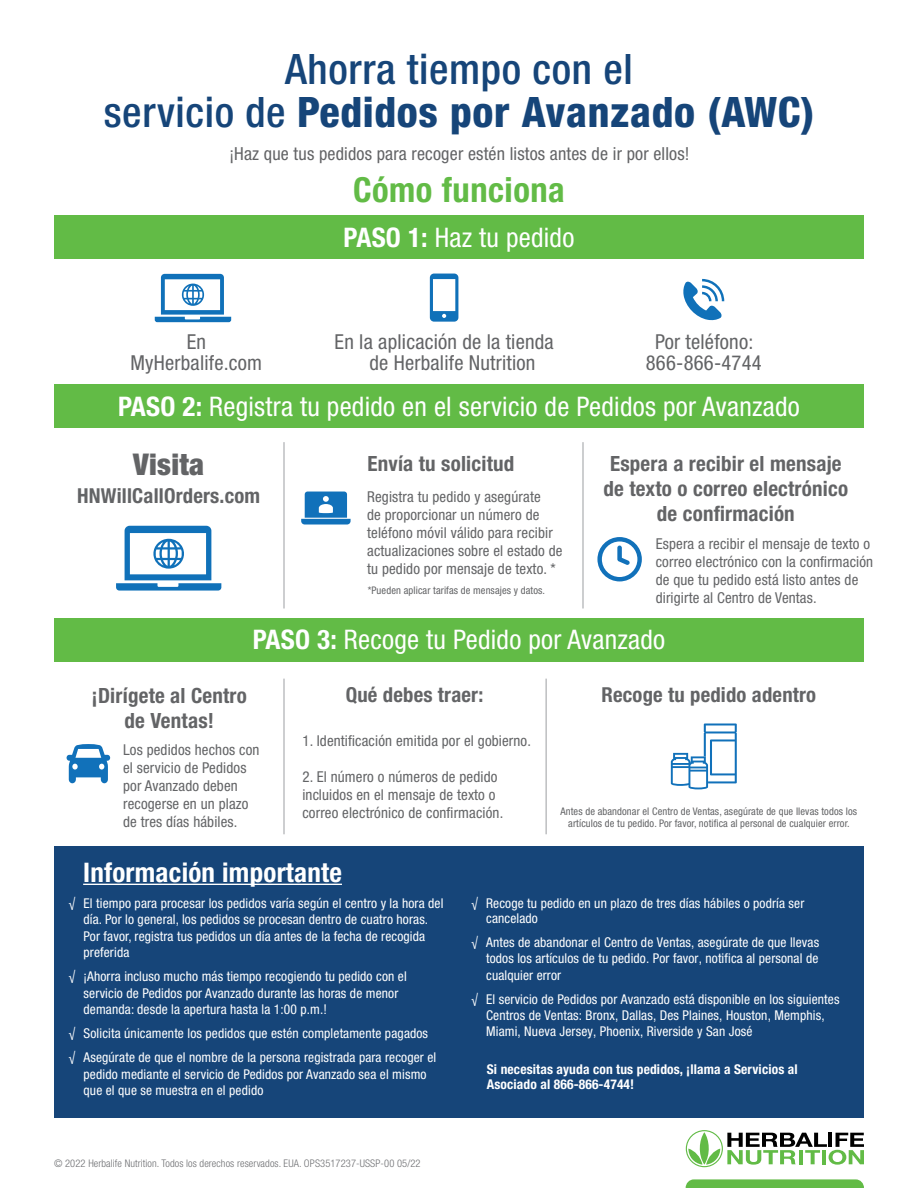
<style>
.page{position:relative;width:918px;height:1188px;background:#fff}
.page>*{position:absolute;margin:0;border:0;box-sizing:border-box;transform-origin:0 0}
.t1{font:500 condensed 42px/43.5px "Helvetica Neue LT Std";letter-spacing:.015em;color:#164579;text-align:center}
.t2{font:700 condensed 34.5px "Helvetica Neue LT Std";letter-spacing:.015em;color:#62bb46}
.t3{font:900 condensed 30px "Helvetica Neue LT Std";letter-spacing:.01em;color:#636466}
.t4{font:condensed 27px "Helvetica Neue LT Std";letter-spacing:.01em;color:#fff}
.t5{font:700 condensed 27px "Helvetica Neue LT Std";letter-spacing:.01em;color:#fff}
.t6{font:700 condensed 21px/25.2px "Helvetica Neue LT Std";letter-spacing:.01em;color:#636466;text-align:center}
.t7{font:condensed 20.7px/20.7px "Helvetica Neue LT Std";letter-spacing:.01em;color:#636466;text-align:center}
.t8{font:700 condensed 20.7px "Helvetica Neue LT Std";letter-spacing:.01em;color:#636466}
.t9{font:condensed 18px "Helvetica Neue LT Std";letter-spacing:.01em;color:#636466}
.t10{font:condensed 15px/18px "Helvetica Neue LT Std";letter-spacing:.01em;color:#636466}
.t11{font:condensed 13.5px/16.5px "Helvetica Neue LT Std";letter-spacing:.01em;color:#fff}
.t12{font:700 condensed 13.5px/15px "Helvetica Neue LT Std";letter-spacing:.01em;color:#fff}
.t13{font:condensed 10.5px/12px "Helvetica Neue LT Std";letter-spacing:.01em;color:#636466;text-align:center}
.t14{font:300 condensed 10.5px "Helvetica Neue LT Std";letter-spacing:.01em;color:#6d6e71}
.s1{font-weight:800}
.s2{font-weight:700}
</style>
<div class="page">
<div style="left:54px;top:847px;width:810px;height:271px;background:#164579"></div>
<hr style="left:83px;top:884px;width:259px;height:1px;background:#fff">
<div style="left:54px;top:215px;width:810px;height:44px;background:#62bb46"></div>
<svg style="left:155px;top:274px;width:76px;height:48px"></svg>
<svg style="left:430px;top:274px;width:28px;height:48px"></svg>
<svg style="left:683px;top:279px;width:41px;height:42px"></svg>
<div style="left:54px;top:385px;width:810px;height:43px;background:#62bb46"></div>
<div style="left:54px;top:618px;width:810px;height:43px;background:#62bb46"></div>
<hr style="left:283px;top:679px;width:2px;height:155px;background:#a7a9ac">
<hr style="left:546px;top:679px;width:1px;height:155px;background:#a7a9ac">
<svg style="left:671px;top:723px;width:66px;height:66px"></svg>
<hr style="left:283px;top:442px;width:2px;height:167px;background:#a7a9ac">
<hr style="left:582px;top:442px;width:2px;height:167px;background:#a7a9ac">
<svg style="left:116px;top:526px;width:105px;height:65px"></svg>
<svg style="left:301px;top:492px;width:50px;height:33px"></svg>
<svg style="left:597px;top:537px;width:45px;height:44px"></svg>
<svg style="left:686px;top:1179px;width:178px;height:9px;background:#6cbf51"></svg>
<svg style="left:686px;top:1130px;width:178px;height:37px"></svg>
<svg style="left:67px;top:744px;width:43px;height:39px"></svg>
<h1 class="t1" style="left:104px;top:47px;width:712px">Ahorra tiempo con el<br>servicio de <span class="s1">Pedidos por Avanzado (AWC)</span></h1>
<h3 class="t9" style="left:229px;top:143px;width:462px">¡Haz que tus pedidos para recoger estén listos antes de ir por ellos!</h3>
<h2 class="t2" style="left:353px;top:169px;width:213px">Cómo funciona</h2>
<h3 class="t4" style="left:344px;top:221px;width:232px"><span class="s2">PASO 1:</span> Haz tu pedido</h3>
<h3 class="t7" style="left:131px;top:331px;width:133px">En<br>MyHerbalife.com</h3>
<h3 class="t7" style="left:370px;top:331px;width:186px;text-align:left;text-indent:-35px">En la aplicación de la tienda de Herbalife Nutrition</h3>
<h3 class="t7" style="left:646px;top:331px;width:117px">Por teléfono:<br>866-866-4744</h3>
<h3 class="t4" style="left:118px;top:391px;width:683px"><span class="s2">PASO 2:</span> Registra tu pedido en el servicio de Pedidos por Avanzado</h3>
<h3 class="t3" style="left:133px;top:446px;width:72px">Visita</h3>
<h3 class="t8" style="left:77px;top:483px;width:185px">HNWillCallOrders.com</h3>
<p class="t10" style="left:367px;top:488px;width:197px">Registra tu pedido y asegúrate<br>de proporcionar un número de teléfono móvil válido para recibir actualizaciones sobre el estado de tu pedido por mensaje de texto. *</p>
<p class="t13" style="left:368px;top:584px;width:179px">*Pueden aplicar tarifas de mensajes y datos.</p>
<h3 class="t6" style="left:367px;top:450px;width:148px">Envía tu solicitud</h3>
<h3 class="t6" style="left:604px;top:450px;width:246px">Espera a recibir el mensaje de texto o correo electrónico de confirmación</h3>
<p class="t10" style="left:656px;top:535px;width:219px">Espera a recibir el mensaje de texto o correo electrónico con la confirmación de que tu pedido está listo antes de dirigirte al Centro de Ventas.</p>
<h3 class="t4" style="left:253px;top:624px;width:414px"><span class="s2">PASO 3:</span> Recoge tu Pedido por Avanzado</h3>
<h3 class="t6" style="left:92px;top:682px;width:157px">¡Dirígete al Centro de Ventas!</h3>
<h3 class="t8" style="left:346px;top:683px;width:139px">Qué debes traer:</h3>
<p class="t10" style="left:123px;top:740px;width:138px">Los pedidos hechos con el servicio de Pedidos por Avanzado deben recogerse en un plazo de tres días hábiles.</p>
<p class="t10" style="left:302px;top:732px;width:230px">1. Identificación emitida por el gobierno.</p>
<p class="t10" style="left:302px;top:768px;width:202px">2. El número o números de pedido incluidos en el mensaje de texto o correo electrónico de confirmación.</p>
<h3 class="t8" style="left:601px;top:683px;width:216px">Recoge tu pedido adentro</h3>
<p class="t13" style="left:561px;top:806px;width:298px">Antes de abandonar el Centro de Ventas, asegúrate de que llevas todos los artículos de tu pedido. Por favor, notifica al personal de cualquier error.</p>
<h3 class="t5" style="left:83px;top:856px;width:260px">Información importante</h3>
<p class="t11" style="left:84px;top:895px;width:361px;text-indent:-15px">√ El tiempo para procesar los pedidos varía según el centro y la hora del día. Por lo general, los pedidos se procesan dentro de cuatro horas.<br>Por favor, registra tus pedidos un día antes de la fecha de recogida preferida</p>
<p class="t11" style="left:84px;top:968px;width:325px;text-indent:-15px">√ ¡Ahorra incluso mucho más tiempo recogiendo tu pedido con el servicio de Pedidos por Avanzado durante las horas de menor demanda: desde la apertura hasta la 1:00 p.m.!</p>
<p class="t11" style="left:69px;top:1021px;width:369px;line-height:24px">√ Solicita únicamente los pedidos que estén completamente pagados √ Asegúrate de que el nombre de la persona registrada para recoger el</p>
<p class="t11" style="left:84px;top:1066px;width:344px">pedido mediante el servicio de Pedidos por Avanzado sea el mismo que el que se muestra en el pedido</p>
<p class="t14" style="left:54px;top:1157px;width:368px">© 2022 Herbalife Nutrition. Todos los derechos reservados. EUA. OPS3517237-USSP-00 05/22</p>
<p class="t11" style="left:486px;top:895px;width:320px;line-height:15.6px;text-indent:-15px">√ Recoge tu pedido en un plazo de tres días hábiles o podría ser cancelado</p>
<p class="t11" style="left:486px;top:935px;width:335px;line-height:16px;text-align:justify;text-indent:-15px">√ Antes de abandonar el Centro de Ventas, asegúrate de que llevas todos los artículos de tu pedido. Por favor, notifica al personal de cualquier error</p>
<p class="t11" style="left:486px;top:991px;width:355px;line-height:16px;text-indent:-15px">√ El servicio de Pedidos por Avanzado está disponible en los siguientes<br>Centros de Ventas: Bronx, Dallas, Des Plaines, Houston, Memphis,<br>Miami, Nueva Jersey, Phoenix, Riverside y San José</p>
<p class="t12" style="left:487px;top:1062px;width:312px">Si necesitas ayuda con tus pedidos, ¡llama a Servicios al<br>Asociado al 866-866-4744!</p>
</div>
